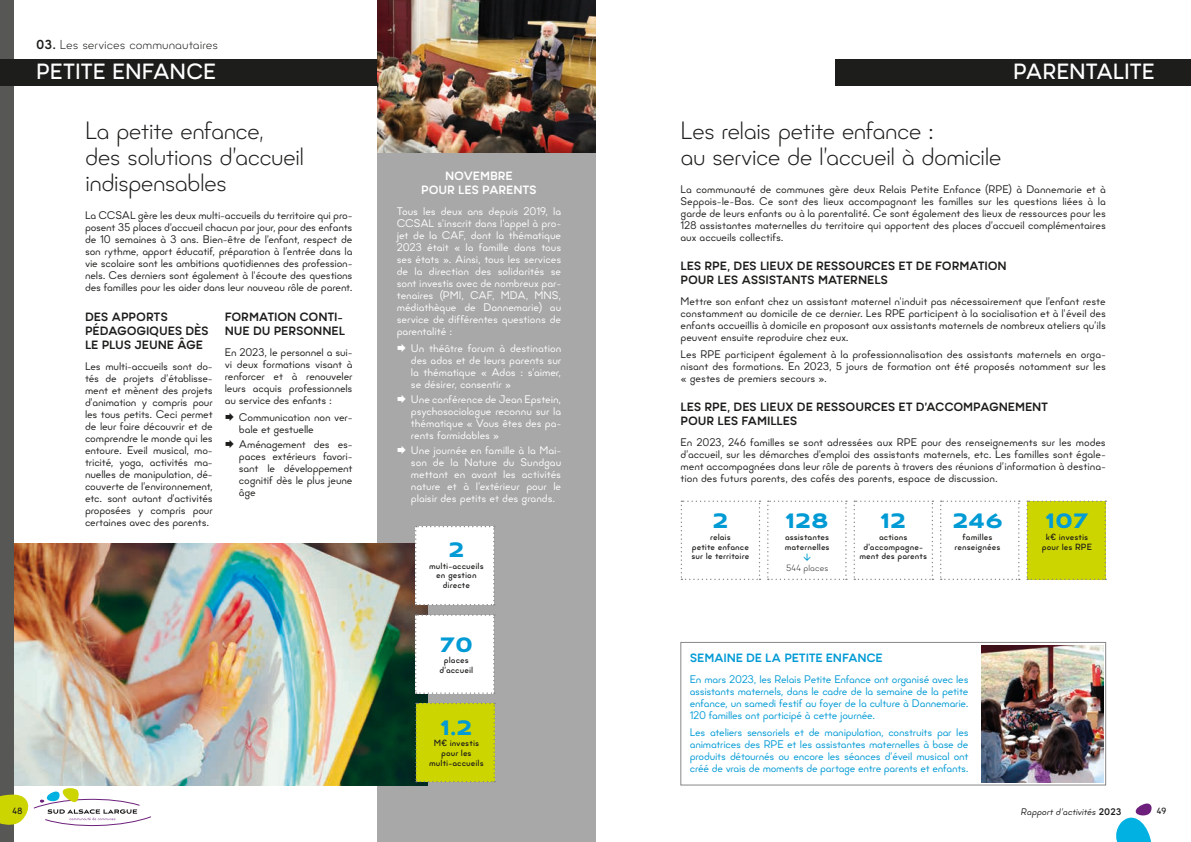
<style>
.page{position:relative;width:1191px;height:842px;background:#fff}
.page>*{position:absolute;margin:0;border:0;box-sizing:border-box;transform-origin:0 0}
.t1{font:900 26px "Aviano Sans";color:#009ad5}
.t2{font:300 25px/26px "Minimo";letter-spacing:-.03em;color:#1d1d1b}
.t3{font:500 22px "Minimo";letter-spacing:-.015em;color:#fff}
.t4{font:300 13px "Minimo";letter-spacing:-.005em;color:#1d1d1b}
.t5{font:700 12px/14.4px "Minimo";letter-spacing:-.02em;color:#1d1d1b}
.t6{font:700 12px "Minimo";letter-spacing:-.015em;color:#009ad5}
.t7{font:700 12px/14.4px "Minimo";letter-spacing:-.02em;color:#fff;text-align:center}
.t8{font:11px/12px "Minimo";letter-spacing:-.015em;color:#1d1d1b;text-align:justify}
.t9{font:11px/12px "Minimo";letter-spacing:-.01em;color:#fff;text-align:justify}
.t10{font:11px/12px "Minimo";letter-spacing:-.025em;color:#009ad5;text-align:justify}
.t11{font:italic 9.5px "Minimo";letter-spacing:-.015em;color:#1d1d1b}
.t12{font:500 9px/9.9px "Minimo";letter-spacing:.005em;color:#1d1d1b;text-align:center}
.t13{font:300 9px "Minimo";letter-spacing:.015em;color:#1d1d1b}
.s1{font-weight:700}
.s2{font-weight:700;font-style:normal}
</style>
<div class="page">
<div style="left:0;top:0;width:14px;height:842px;background:#575756"></div>
<svg style="left:1116px;top:803px;width:36px;height:39px"></svg>
<svg style="left:0;top:788px;width:151px;height:39px"></svg>
<div style="left:377px;top:0;width:218px;height:842px;background:#a8a8a8"></div>
<img style="left:14px;top:544px;width:413px;height:241px">
<div style="left:415px;top:703px;width:80px;height:79px;background:#cdd500"></div>
<div style="left:415px;top:526px;width:80px;height:79px;background:#fff"></div>
<div style="left:415px;top:614px;width:80px;height:80px;background:#fff"></div>
<div style="left:1026px;top:501px;width:80px;height:79px;background:#cdd500"></div>
<div style="left:0;top:59px;width:512px;height:27px;background:#1d1d1b"></div>
<img style="left:377px;top:0;width:218px;height:153px">
<div style="left:680px;top:642px;width:426px;height:143px;background:#fff;border:1px solid #878787"></div>
<div style="left:835px;top:59px;width:356px;height:27px;background:#1d1d1b"></div>
<svg style="left:680px;top:501px;width:80px;height:79px"></svg>
<img style="left:981px;top:645px;width:122px;height:137px">
<svg style="left:853px;top:501px;width:80px;height:79px"></svg>
<svg style="left:940px;top:501px;width:79px;height:79px"></svg>
<svg style="left:767px;top:501px;width:80px;height:79px"></svg>
<p class="t4" style="left:36px;top:36px;width:183px"><span class="s1">03.</span> Les services communautaires</p>
<h3 class="t3" style="left:36px;top:57px;width:182px">PETITE ENFANCE</h3>
<h2 class="t2" style="left:85px;top:117px;width:221px">La petite enfance, des solutions d’accueil indispensables</h2>
<p class="t8" style="left:85px;top:209px;width:269px">La CCSAL gère les deux multi-accueils du territoire qui pro&shy;posent 35 places d’accueil chacun par jour, pour des enfants de 10 semaines à 3 ans. Bien-être de l’enfant, respect de son rythme, apport éducatif, préparation à l’entrée dans la vie scolaire sont les ambitions quotidiennes des profession&shy;nels. Ces derniers sont également à l’écoute des questions des familles pour les aider dans leur nouveau rôle de parent.</p>
<p class="t5" style="left:85px;top:309px;width:125px">DES APPORTS<br>PÉDAGOGIQUES DÈS<br>LE PLUS JEUNE ÂGE</p>
<p class="t8" style="left:85px;top:360px;width:129px">Les multi-accueils sont do&shy;tés de projets d’établisse&shy;ment et mènent des projets d’animation y compris pour les tous petits. Ceci permet de leur faire découvrir et de comprendre le monde qui les entoure. Eveil musical, mo&shy;tricité, yoga, activités ma&shy;nuelles de manipulation, dé&shy;couverte de l’environnement, etc. sont autant d’activités proposées y compris pour certaines avec des parents.</p>
<p class="t5" style="left:225px;top:309px;width:122px">FORMATION CONTI-<br>NUE DU PERSONNEL</p>
<p class="t8" style="left:225px;top:346px;width:129px">En 2023, le personnel a sui&shy;vi deux formations visant à renforcer et à renouveler leurs acquis professionnels au service des enfants :</p>
<p class="t8" style="left:239px;top:411px;width:115px;text-indent:-14px">◻ Communication non ver&shy;bale et gestuelle</p>
<p class="t8" style="left:239px;top:438px;width:115px;text-indent:-14px">◻ Aménagement des es&shy;paces extérieurs favori&shy;sant le développement cognitif dès le plus jeune âge</p>
<p class="t7" style="left:421px;top:168px;width:117px">NOVEMBRE<br>POUR LES PARENTS</p>
<p class="t9" style="left:397px;top:205px;width:166px">Tous les deux ans depuis 2019, la CCSAL s’inscrit dans l’appel à pro&shy;jet de la CAF, dont la thématique 2023 était « la famille dans tous ses états ». Ainsi, tous les services de la direction des solidarités se sont investis avec de nombreux par&shy;tenaires (PMI, CAF, MDA, MNS, médiathèque de Dannemarie) au service de différentes questions de parentalité :</p>
<p class="t9" style="left:411px;top:343px;width:152px;text-indent:-14px">◻ Un théâtre forum à destination des ados et de leurs parents sur la thématique « Ados : s’aimer, se désirer, consentir »</p>
<p class="t9" style="left:411px;top:393px;width:152px;text-indent:-14px">◻ Une conférence de Jean Epstein, psychosociologue reconnu sur la thématique « Vous êtes des pa&shy;rents formidables »</p>
<p class="t9" style="left:411px;top:444px;width:152px;text-indent:-14px">◻ Une journée en famille à la Mai&shy;son de la Nature du Sundgau mettant en avant les activités nature et à l’extérieur pour le plaisir des petits et des grands.</p>
<h1 class="t1" style="left:448px;top:537px;width:18px">2</h1>
<p class="t12" style="left:429px;top:560px;width:56px">multi-accueils en gestion directe</p>
<h1 class="t1" style="left:440px;top:632px;width:35px">70</h1>
<p class="t12" style="left:439px;top:655px;width:35px">places d’accueil</p>
<h1 class="t1" style="left:440px;top:715px;width:34px">1.2</h1>
<p class="t12" style="left:429px;top:738px;width:56px">M€ investis pour les multi-accueils</p>
<h3 class="t3" style="left:1013px;top:57px;width:143px">PARENTALITE</h3>
<h2 class="t2" style="left:680px;top:117px;width:322px">Les relais petite enfance :<br>au service de l’accueil à domicile</h2>
<p class="t8" style="left:680px;top:183px;width:427px">La communauté de communes gère deux Relais Petite Enfance (RPE) à Dannemarie et à Seppois-le-Bas. Ce sont des lieux accompagnant les familles sur les questions liées à la garde de leurs enfants ou à la parentalité. Ce sont également des lieux de ressources pour les 128 assistantes maternelles du territoire qui apportent des places d’accueil complémentaires aux accueils collectifs.</p>
<p class="t5" style="left:680px;top:258px;width:328px">LES RPE, DES LIEUX DE RESSOURCES ET DE FORMATION<br>POUR LES ASSISTANTS MATERNELS</p>
<p class="t8" style="left:680px;top:295px;width:427px">Mettre son enfant chez un assistant maternel n’induit pas nécessairement que l’enfant reste constamment au domicile de ce dernier. Les RPE participent à la socialisation et à l’éveil des enfants accueillis à domicile en proposant aux assistants maternels de nombreux ateliers qu’ils peuvent ensuite reproduire chez eux.</p>
<p class="t8" style="left:680px;top:349px;width:427px">Les RPE participent également à la professionnalisation des assistants maternels en orga&shy;nisant des formations. En 2023, 5 jours de formation ont été proposés notamment sur les « gestes de premiers secours ».</p>
<p class="t5" style="left:680px;top:399px;width:369px">LES RPE, DES LIEUX DE RESSOURCES ET D’ACCOMPAGNEMENT<br>POUR LES FAMILLES</p>
<p class="t8" style="left:680px;top:436px;width:427px">En 2023, 246 familles se sont adressées aux RPE pour des renseignements sur les modes d’accueil, sur les démarches d’emploi des assistants maternels, etc. Les familles sont égale&shy;ment accompagnées dans leur rôle de parents à travers des réunions d’information à destina&shy;tion des futurs parents, des cafés des parents, espace de discussion.</p>
<h1 class="t1" style="left:712px;top:508px;width:18px">2</h1>
<p class="t12" style="left:691px;top:531px;width:59px">relais<br>petite enfance sur le territoire</p>
<h1 class="t1" style="left:785px;top:508px;width:45px">128</h1>
<p class="t12" style="left:784px;top:531px;width:46px;text-align:left">assistantes maternelles</p>
<p class="t13" style="left:786px;top:562px;width:44px">544 places</p>
<h1 class="t1" style="left:880px;top:508px;width:27px">12</h1>
<p class="t12" style="left:859px;top:531px;width:69px">actions d’accompagne&shy;ment des parents</p>
<h1 class="t1" style="left:952px;top:508px;width:51px">246</h1>
<p class="t12" style="left:954px;top:531px;width:47px">familles renseignées</p>
<p class="t6" style="left:690px;top:650px;width:195px">SEMAINE DE LA PETITE ENFANCE</p>
<p class="t10" style="left:690px;top:673px;width:280px">En mars 2023, les Relais Petite Enfance ont organisé avec les assistants maternels, dans le cadre de la semaine de la petite enfance, un samedi festif au foyer de la culture à Dannemarie.<br>120 familles ont participé à cette journée.</p>
<p class="t10" style="left:690px;top:726px;width:280px">Les ateliers sensoriels et de manipulation, construits par les animatrices des RPE et les assistantes maternelles à base de produits détournés ou encore les séances d’éveil musical ont créé de vrais de moments de partage entre parents et enfants.</p>
<h1 class="t1" style="left:1045px;top:508px;width:44px">107</h1>
<p class="t12" style="left:1042px;top:531px;width:52px">k€ investis pour les RPE</p>
<p class="t12" style="left:12px;top:806px;width:12px">48</p>
<p class="t11" style="left:1020px;top:805px;width:102px">Rapport d’activités <span class="s2">2023</span></p>
<p class="t12" style="left:1157px;top:806px;width:11px">49</p>
</div>
